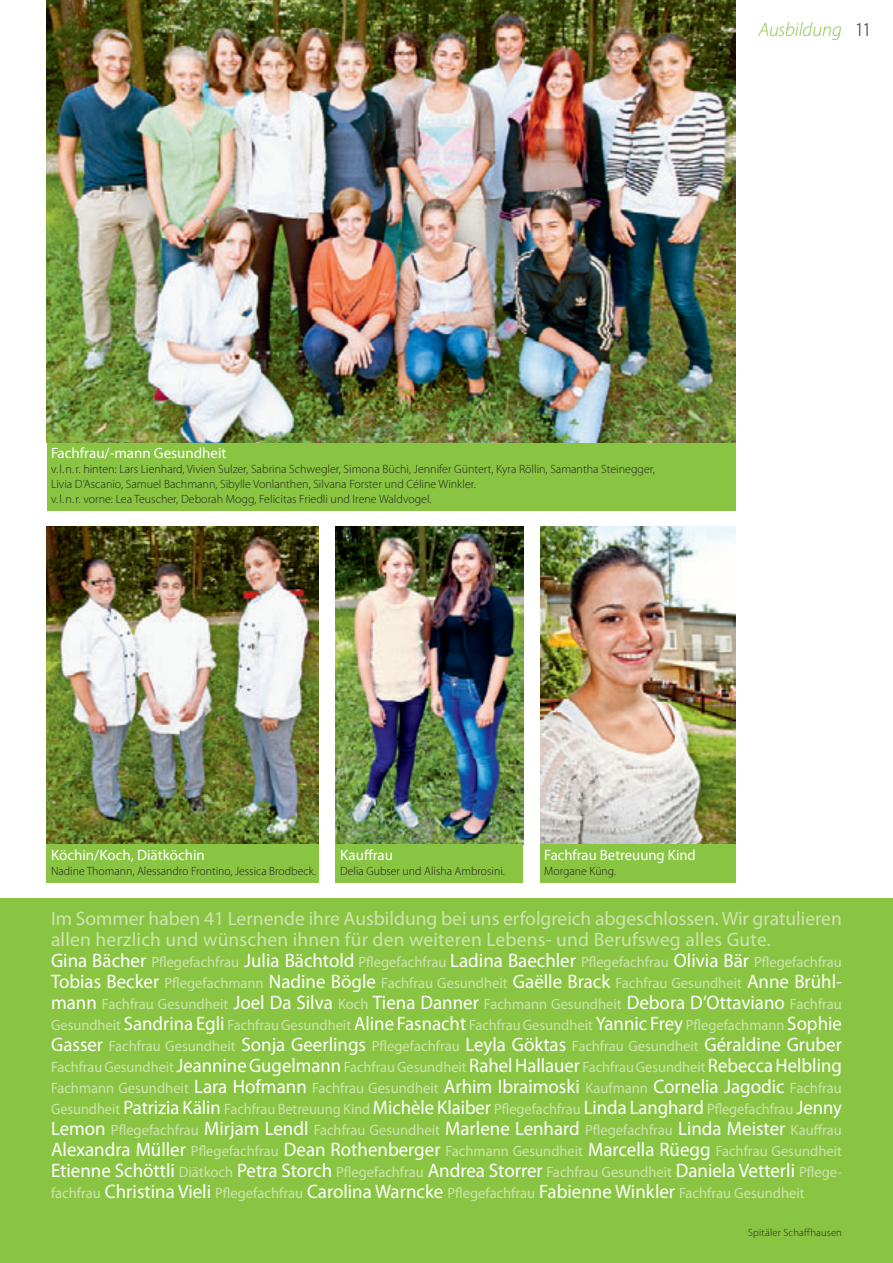
<style>
.page{position:relative;width:893px;height:1263px;background:#fff}
.page>*{position:absolute;margin:0;border:0;box-sizing:border-box;transform-origin:0 0}
.t1{font:19.5px/21px "Myriad Pro";color:#cee4b0}
.t2{font:19.5px "Myriad Pro";color:#fff}
.t3{font:italic 300 19.5px "Myriad Pro";letter-spacing:-.005em;color:#89c542}
.t4{font:15px/21px "Myriad Pro";color:#cee4b0;text-align:justify}
.t5{font:15px "Myriad Pro";color:#fff}
.t6{font:300 12px/15px "Myriad Pro";color:#231f20}
.t7{font:300 10.5px "Myriad Pro";letter-spacing:.02em;color:#231f20}
.s1{font-style:normal;color:#231f20}
.s2{font-size:19.5px;color:#fff}
.s3{font-size:15px;color:#cee4b0}
</style>
<div class="page">
<div style="left:0;top:898px;width:893px;height:365px;background:#89c542"></div>
<img style="left:47px;top:0;width:689px;height:443px">
<img style="left:47px;top:527px;width:272px;height:317px">
<div style="left:47px;top:443px;width:689px;height:67px;background:#89c542"></div>
<div style="left:47px;top:844px;width:272px;height:39px;background:#89c542"></div>
<img style="left:336px;top:527px;width:187px;height:317px">
<div style="left:336px;top:844px;width:187px;height:39px;background:#89c542"></div>
<img style="left:540px;top:527px;width:196px;height:317px">
<div style="left:540px;top:844px;width:196px;height:39px;background:#89c542"></div>
<h1 class="t3" style="left:759px;top:19px;width:114px">Ausbildung <span class="s1">11</span></h1>
<p class="t5" style="left:51px;top:444px;width:177px">Fachfrau/-mann Gesundheit</p>
<p class="t6" style="left:51px;top:462px;width:605px">v. l. n. r. hinten: Lars Lienhard, Vivien Sulzer, Sabrina Schwegler, Simona Büchi, Jennifer Güntert, Kyra Röllin, Samantha Steinegger,<br>Livia D’Ascanio, Samuel Bachmann, Sibylle Vonlanthen, Silvana Forster und Céline Winkler.<br>v. l. n. r. vorne: Lea Teuscher, Deborah Mogg, Felicitas Friedli und Irene Waldvogel.</p>
<p class="t5" style="left:51px;top:846px;width:155px">Köchin/Koch, Diätköchin</p>
<p class="t6" style="left:51px;top:864px;width:266px">Nadine Thomann, Alessandro Frontino, Jessica Brodbeck.</p>
<p class="t5" style="left:340px;top:846px;width:54px">Kauffrau</p>
<p class="t6" style="left:340px;top:864px;width:166px">Delia Gubser und Alisha Ambrosini.</p>
<p class="t5" style="left:544px;top:846px;width:153px">Fachfrau Betreuung Kind</p>
<p class="t6" style="left:544px;top:864px;width:73px">Morgane Küng.</p>
<h1 class="t1" style="left:51px;top:907px;width:792px">Im Sommer haben 41 Lernende ihre Ausbildung bei uns erfolgreich abgeschlossen. Wir gratulieren allen herzlich und wünschen ihnen für den weiteren Lebens- und Berufsweg alles Gute.</h1>
<p class="t4" style="left:51px;top:951px;width:792px"><span class="s2">Gina Bächer</span> Pflegefachfrau <span class="s2">Julia Bächtold</span> Pflegefachfrau <span class="s2">Ladina Baechler</span> Pflegefachfrau <span class="s2">Olivia Bär</span> Pflegefachfrau <span class="s2">Tobias Becker</span> Pflegefachmann <span class="s2">Nadine Bögle</span> Fachfrau Gesundheit <span class="s2">Gaëlle Brack</span> Fachfrau Gesundheit <span class="s2">Anne Brühl&shy;mann</span> Fachfrau Gesundheit <span class="s2">Joel Da Silva</span> Koch <span class="s2">Tiena Danner</span> Fachmann Gesundheit <span class="s2">Debora D’Ottaviano</span> Fachfrau Gesundheit <span class="s2">Sandrina Egli</span> Fachfrau Gesundheit <span class="s2">Aline Fasnacht</span> Fachfrau Gesundheit <span class="s2">Yannic Frey</span> Pflegefachmann <span class="s2">Sophie Gasser</span> Fachfrau Gesundheit <span class="s2">Sonja Geerlings</span> Pflegefachfrau <span class="s2">Leyla Göktas</span> Fachfrau Gesundheit <span class="s2">Géraldine Gruber </span>Fachfrau Gesundheit <span class="s2">Jeannine Gugelmann</span> Fachfrau Gesundheit <span class="s2">Rahel Hallauer</span> Fachfrau Gesundheit <span class="s2">Rebecca Helbling </span>Fachmann Gesundheit <span class="s2">Lara Hofmann</span> Fachfrau Gesundheit <span class="s2">Arhim Ibraimoski</span> Kaufmann <span class="s2">Cornelia Jagodic</span> Fachfrau Gesundheit <span class="s2">Patrizia Kälin</span> Fachfrau Betreuung Kind <span class="s2">Michèle Klaiber</span> Pflegefachfrau <span class="s2">Linda Langhard</span> Pflegefachfrau <span class="s2">Jenny Lemon</span> Pflegefachfrau <span class="s2">Mirjam Lendl</span> Fachfrau Gesundheit <span class="s2">Marlene Lenhard</span> Pflegefachfrau <span class="s2">Linda Meister</span> Kauffrau <span class="s2">Alexandra Müller</span> Pflegefachfrau <span class="s2">Dean Rothenberger</span> Fachmann Gesundheit <span class="s2">Marcella Rüegg</span> Fachfrau Gesundheit</p>
<h1 class="t2" style="left:51px;top:1158px;width:792px">Etienne Schöttli <span class="s3">Diätkoch</span> Petra Storch <span class="s3">Pflegefachfrau</span> Andrea Storrer <span class="s3">Fachfrau Gesundheit</span> Daniela Vetterli <span class="s3">Pflege-</span></h1>
<p class="t4" style="left:51px;top:1182px;width:755px">fachfrau <span class="s2">Christina Vieli</span> Pflegefachfrau <span class="s2">Carolina Warncke</span> Pflegefachfrau <span class="s2">Fabienne Winkler</span> Fachfrau Gesundheit</p>
<p class="t7" style="left:748px;top:1226px;width:95px">Spitäler Schaffhausen</p>
<p class="t7" style="left:804px;top:1226px;width:8px">f</p>
</div>
